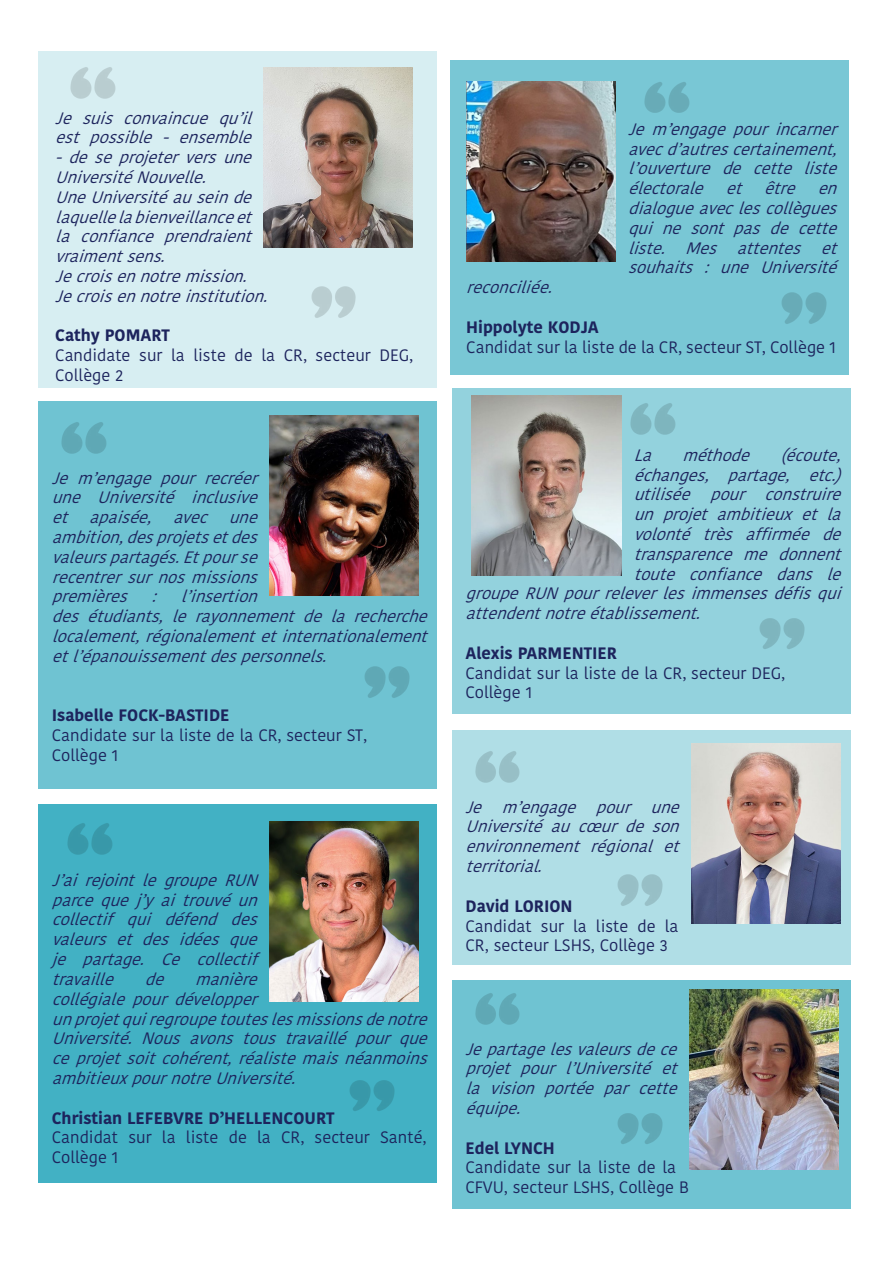
<style>
.page{position:relative;width:893px;height:1263px;background:#fff}
.page>*{position:absolute;margin:0;border:0;box-sizing:border-box;transform-origin:0 0}
.t1{font:italic 16.5px/19.8px "Kohinoor Telugu";color:#1d245d;text-align:justify}
.t2{font:16.5px/19.8px "Kohinoor Telugu";color:#1d245d}
.t3{font:700 16.5px "Kohinoor Telugu";color:#1d245d}
</style>
<div class="page">
<div style="left:452px;top:388px;width:398px;height:325px;background:#93d2dd"></div>
<img style="left:630px;top:403px;width:46px;height:32px">
<img style="left:472px;top:396px;width:149px;height:180px">
<img style="left:759px;top:618px;width:46px;height:31px">
<div style="left:38px;top:401px;width:399px;height:388px;background:#6fc3d2"></div>
<img style="left:61px;top:422px;width:46px;height:32px">
<img style="left:364px;top:666px;width:46px;height:32px">
<img style="left:269px;top:415px;width:149px;height:180px">
<div style="left:38px;top:804px;width:399px;height:378px;background:#42b1c4"></div>
<img style="left:349px;top:1080px;width:46px;height:31px">
<img style="left:67px;top:823px;width:46px;height:32px">
<img style="left:269px;top:821px;width:149px;height:180px">
<div style="left:452px;top:730px;width:398px;height:235px;background:#b0dee6"></div>
<img style="left:475px;top:751px;width:45px;height:32px">
<img style="left:617px;top:874px;width:46px;height:32px">
<img style="left:691px;top:743px;width:149px;height:180px">
<div style="left:450px;top:61px;width:398px;height:314px;background:#79c7d5"></div>
<img style="left:644px;top:82px;width:46px;height:31px">
<img style="left:781px;top:292px;width:46px;height:32px">
<img style="left:466px;top:82px;width:149px;height:180px">
<div style="left:38px;top:51px;width:399px;height:336px;background:#d7eef2"></div>
<img style="left:264px;top:68px;width:149px;height:180px">
<img style="left:70px;top:67px;width:46px;height:32px">
<img style="left:311px;top:286px;width:45px;height:32px">
<div style="left:452px;top:980px;width:398px;height:229px;background:#6fc3d2"></div>
<img style="left:475px;top:993px;width:45px;height:32px">
<img style="left:617px;top:1113px;width:46px;height:31px">
<img style="left:689px;top:989px;width:149px;height:180px">
<p class="t1" style="left:55px;top:108px;width:222px;text-align:left">Je suis convaincue qu’il est possible - ensemble -deseprojeterversune<br>UniversitéNouvelle.<br>UneUniversitéauseinde laquellelabienveillanceet la confiance prendraient vraimentsens.<br>Jecroisennotremission.<br>Jecroisennotreinstitution.</p>
<p class="t3" style="left:55px;top:326px;width:116px">Cathy POMART</p>
<p class="t2" style="left:55px;top:346px;width:359px">Candidate sur la liste de la CR, secteur DEG,<br>Collège 2</p>
<p class="t1" style="left:52px;top:468px;width:386px;text-align:left">Jem’engagepourrecréer<br>une Université inclusive<br>et apaisée, avec une ambition,desprojetsetdes valeurspartagés.Etpourse recentrersurnosmissions<br>premières : l’insertion desétudiants,lerayonnementdelarecherche localement,régionalementetinternationalement etl’épanouissementdespersonnels.</p>
<p class="t3" style="left:52px;top:706px;width:179px">Isabelle FOCK-BASTIDE</p>
<p class="t2" style="left:52px;top:725px;width:317px">Candidate sur la liste de la CR, secteur ST,<br>Collège 1</p>
<p class="t1" style="left:52px;top:870px;width:216px">J’airejointlegroupeRUN parcequej’yaitrouvéun collectif qui défend des valeurs et des idées que je partage. Ce collectif travaille</p>
<p class="t1" style="left:52px;top:969px;width:386px;text-align:left;text-indent:143px">manière collégialepourdévelopper unprojetquiregroupetouteslesmissionsdenotre Université.Nousavonstoustravaillépourque ceprojetsoitcohérent,réalistemaisnéanmoins ambitieuxpournotreUniversité.</p>
<p class="t3" style="left:52px;top:1108px;width:284px">Christian LEFEBVRE D’HELLENCOURT</p>
<p class="t2" style="left:52px;top:1128px;width:376px">Candidat sur la liste de la CR, secteur Santé,<br>Collège 1</p>
<p class="t1" style="left:145px;top:969px;width:29px">de</p>
<p class="t1" style="left:628px;top:119px;width:219px">Jem’engagepourincarner avecd’autrescertainement, l’ouverture de cette liste électorale et être en dialogueaveclescollègues quinesontpasdecette liste. Mes attentes et souhaits : une Université</p>
<p class="t1" style="left:466px;top:278px;width:96px">reconciliée.</p>
<p class="t3" style="left:466px;top:317px;width:134px">Hippolyte KODJA</p>
<p class="t2" style="left:466px;top:337px;width:371px">Candidat sur la liste de la CR, secteur ST, Collège 1</p>
<p class="t1" style="left:634px;top:445px;width:28px">La</p>
<p class="t1" style="left:682px;top:445px;width:77px">méthode</p>
<p class="t1" style="left:780px;top:445px;width:71px">(écoute,</p>
<p class="t1" style="left:634px;top:465px;width:217px">échanges, partage, etc.)</p>
<p class="t1" style="left:634px;top:485px;width:217px">utilisée pour construire</p>
<p class="t1" style="left:634px;top:505px;width:217px">unprojetambitieuxetla</p>
<p class="t1" style="left:634px;top:524px;width:217px">volonté très affirmée de</p>
<p class="t1" style="left:634px;top:544px;width:217px">transparence me donnent</p>
<p class="t1" style="left:634px;top:564px;width:217px">toute confiance dans le</p>
<p class="t1" style="left:466px;top:584px;width:386px">groupeRUNpourreleverlesimmensesdéfisqui</p>
<p class="t1" style="left:466px;top:604px;width:245px">attendentnotreétablissement.</p>
<p class="t3" style="left:466px;top:643px;width:153px">Alexis PARMENTIER</p>
<p class="t2" style="left:466px;top:663px;width:321px">Candidat sur la liste de la CR, secteur DEG,<br>Collège 1</p>
<p class="t1" style="left:466px;top:797px;width:224px">Je m’engage pour une Universitéaucœurdeson environnement régional et territorial.</p>
<p class="t3" style="left:466px;top:896px;width:109px">David LORION</p>
<p class="t2" style="left:466px;top:916px;width:214px">Candidat sur la liste de la<br>CR, secteur LSHS, Collège 3</p>
<p class="t1" style="left:466px;top:1039px;width:222px">Jepartagelesvaleursdece projet pour l’Université et la vision portée par cette équipe.</p>
<p class="t3" style="left:466px;top:1138px;width:91px">Edel LYNCH</p>
<p class="t2" style="left:466px;top:1158px;width:225px">Candidate sur la liste de la<br>CFVU, secteur LSHS, Collège B</p>
</div>
